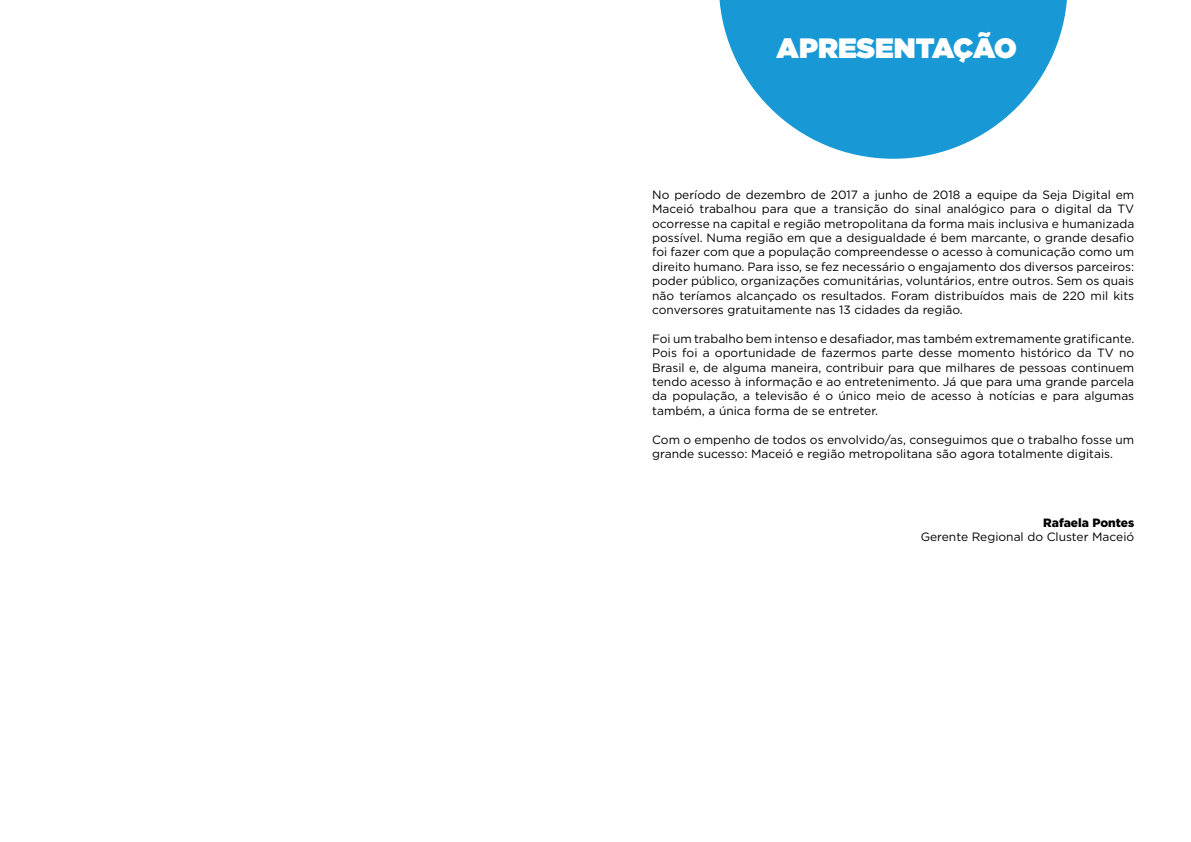
<style>
.page{position:relative;width:1191px;height:842px;background:#fff}
.page>*{position:absolute;margin:0;border:0;box-sizing:border-box;transform-origin:0 0}
.t1{font:900 28px "Gotham";color:#fff}
.t2{font:12px/14.4px "Gotham";color:#000;text-align:justify}
.t3{font:900 12px "Gotham";color:#000}
</style>
<div class="page">
<svg style="left:719px;top:0;width:348px;height:159px;fill:#1899d6"></svg>
<h1 class="t1" style="left:776px;top:28px;width:242px">APRESENTAÇÃO</h1>
<p class="t2" style="left:652px;top:187px;width:483px">No período de dezembro de 2017 a junho de 2018 a equipe da Seja Digital em Maceió trabalhou para que a transição do sinal analógico para o digital da TV ocorresse na capital e região metropolitana da forma mais inclusiva e humanizada possível. Numa região em que a desigualdade é bem marcante, o grande desafio foi fazer com que a população compreendesse o acesso à comunicação como um direito humano. Para isso, se fez necessário o engajamento dos diversos parceiros: poder público, organizações comunitárias, voluntários, entre outros. Sem os quais não teríamos alcançado os resultados. Foram distribuídos mais de 220 mil kits conversores gratuitamente nas 13 cidades da região.</p>
<p class="t2" style="left:652px;top:331px;width:483px">Foi um trabalho bem intenso e desafiador, mas também extremamente gratificante.<br>Pois foi a oportunidade de fazermos parte desse momento histórico da TV no Brasil e, de alguma maneira, contribuir para que milhares de pessoas continuem tendo acesso à informação e ao entretenimento. Já que para uma grande parcela da população, a televisão é o único meio de acesso à notícias e para algumas também, a única forma de se entreter.</p>
<p class="t2" style="left:652px;top:432px;width:483px">Com o empenho de todos os envolvido/as, conseguimos que o trabalho fosse um grande sucesso: Maceió e região metropolitana são agora totalmente digitais.</p>
<p class="t3" style="left:1043px;top:514px;width:92px">Rafaela Pontes</p>
<p class="t2" style="left:920px;top:530px;width:215px">Gerente Regional do Cluster Maceió</p>
</div>
